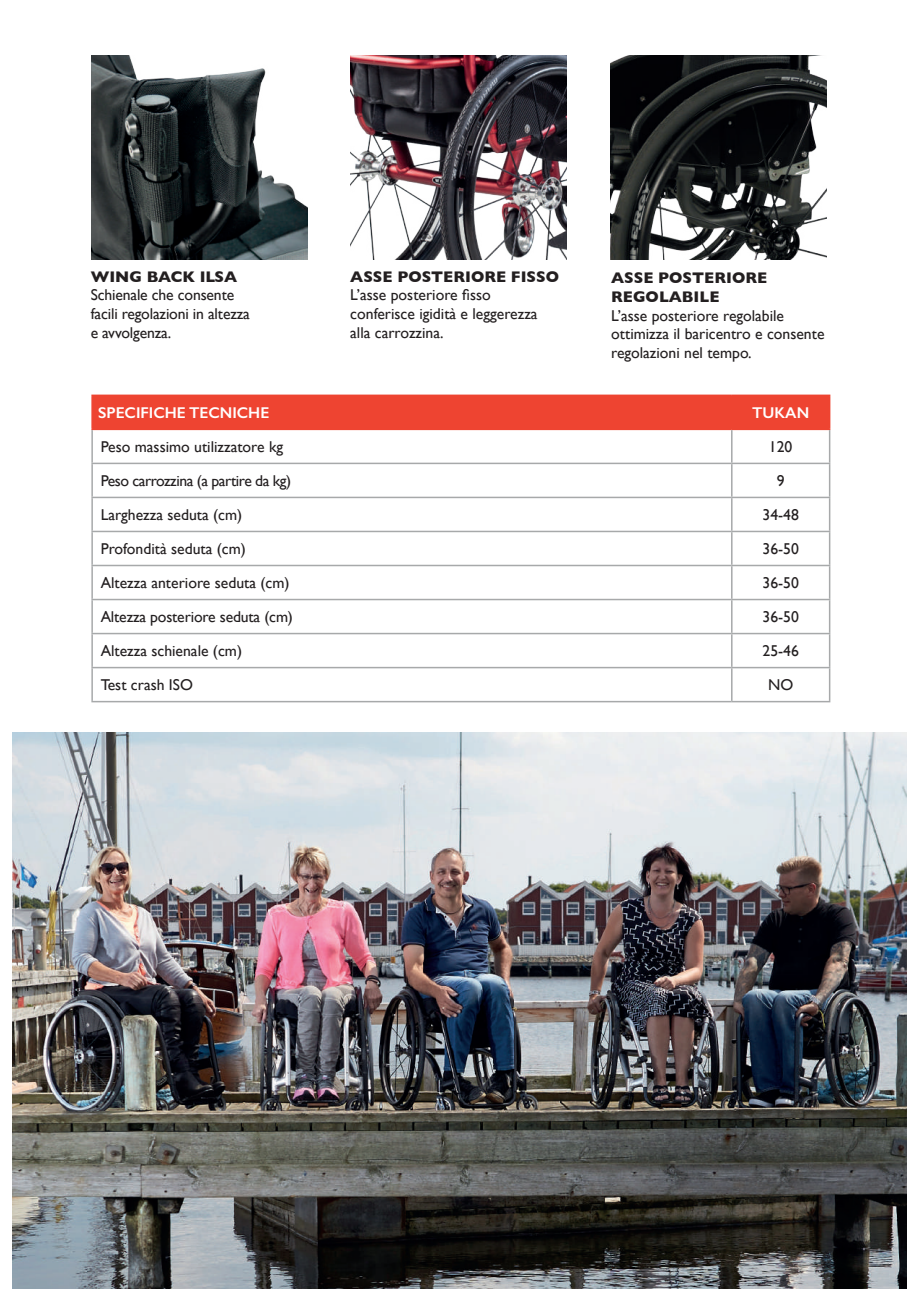
<style>
.page{position:relative;width:919px;height:1289px;background:#fff}
.page>*{position:absolute;margin:0;border:0;box-sizing:border-box;transform-origin:0 0}
.t1{font:15.6px/18.8px "Gill Sans";color:#231f20}
.t2{font:700 15.6px/18.8px "Gill Sans";color:#231f20}
.t3{font:15.6px "Gill Sans";letter-spacing:-.03em;color:#231f20}
.t4{font:600 15.6px "Gill Sans";color:#fff}
</style>
<div class="page">
<img style="left:91px;top:55px;width:216px;height:204px">
<img style="left:351px;top:55px;width:215px;height:204px">
<img style="left:610px;top:55px;width:216px;height:204px">
<div style="left:93px;top:396px;width:735px;height:32px;background:#ee4431"></div>
<hr style="left:91px;top:462px;width:640px;height:2px;background:#a7a9aa">
<hr style="left:731px;top:462px;width:99px;height:2px;background:#a7a9aa">
<hr style="left:91px;top:496px;width:640px;height:2px;background:#a7a9aa">
<hr style="left:731px;top:496px;width:99px;height:2px;background:#a7a9aa">
<hr style="left:91px;top:530px;width:640px;height:2px;background:#a7a9aa">
<hr style="left:731px;top:530px;width:99px;height:2px;background:#a7a9aa">
<hr style="left:91px;top:564px;width:640px;height:2px;background:#a7a9aa">
<hr style="left:731px;top:564px;width:99px;height:2px;background:#a7a9aa">
<hr style="left:91px;top:598px;width:640px;height:2px;background:#a7a9aa">
<hr style="left:731px;top:598px;width:99px;height:2px;background:#a7a9aa">
<hr style="left:91px;top:632px;width:640px;height:2px;background:#a7a9aa">
<hr style="left:731px;top:632px;width:99px;height:2px;background:#a7a9aa">
<hr style="left:91px;top:667px;width:640px;height:1px;background:#a7a9aa">
<hr style="left:731px;top:667px;width:99px;height:1px;background:#a7a9aa">
<hr style="left:91px;top:394px;width:640px;height:2px;background:#ee4431">
<hr style="left:91px;top:396px;width:2px;height:32px;background:#ee4431">
<hr style="left:731px;top:394px;width:99px;height:2px;background:#ee4431">
<hr style="left:731px;top:396px;width:1px;height:32px;background:#ee4431">
<hr style="left:828px;top:396px;width:2px;height:32px;background:#ee4431">
<hr style="left:91px;top:428px;width:640px;height:2px;background:#ee4431">
<hr style="left:731px;top:428px;width:99px;height:2px;background:#ee4431">
<hr style="left:91px;top:430px;width:2px;height:32px;background:#a7a9aa">
<hr style="left:731px;top:430px;width:1px;height:32px;background:#a7a9aa">
<hr style="left:828px;top:430px;width:2px;height:32px;background:#a7a9aa">
<hr style="left:91px;top:464px;width:2px;height:32px;background:#a7a9aa">
<hr style="left:731px;top:464px;width:1px;height:32px;background:#a7a9aa">
<hr style="left:828px;top:464px;width:2px;height:32px;background:#a7a9aa">
<hr style="left:91px;top:498px;width:2px;height:32px;background:#a7a9aa">
<hr style="left:731px;top:498px;width:1px;height:32px;background:#a7a9aa">
<hr style="left:828px;top:498px;width:2px;height:32px;background:#a7a9aa">
<hr style="left:91px;top:532px;width:2px;height:32px;background:#a7a9aa">
<hr style="left:731px;top:532px;width:1px;height:32px;background:#a7a9aa">
<hr style="left:828px;top:532px;width:2px;height:32px;background:#a7a9aa">
<hr style="left:91px;top:566px;width:2px;height:32px;background:#a7a9aa">
<hr style="left:731px;top:566px;width:1px;height:32px;background:#a7a9aa">
<hr style="left:828px;top:566px;width:2px;height:32px;background:#a7a9aa">
<hr style="left:91px;top:600px;width:2px;height:32px;background:#a7a9aa">
<hr style="left:731px;top:600px;width:1px;height:32px;background:#a7a9aa">
<hr style="left:828px;top:600px;width:2px;height:32px;background:#a7a9aa">
<hr style="left:91px;top:634px;width:2px;height:33px;background:#a7a9aa">
<hr style="left:731px;top:634px;width:1px;height:33px;background:#a7a9aa">
<hr style="left:828px;top:634px;width:2px;height:33px;background:#a7a9aa">
<hr style="left:91px;top:668px;width:2px;height:33px;background:#a7a9aa">
<hr style="left:731px;top:668px;width:1px;height:33px;background:#a7a9aa">
<hr style="left:828px;top:668px;width:2px;height:33px;background:#a7a9aa">
<hr style="left:91px;top:701px;width:640px;height:1px;background:#a7a9aa">
<hr style="left:731px;top:701px;width:99px;height:1px;background:#a7a9aa">
<img style="left:13px;top:732px;width:893px;height:556px">
<p class="t2" style="left:91px;top:266px;width:148px">WING BACK ILSA</p>
<p class="t1" style="left:91px;top:285px;width:160px">Schienale che consente facili regolazioni in altezza e avvolgenza.</p>
<p class="t2" style="left:350px;top:266px;width:210px">ASSE POSTERIORE FISSO</p>
<p class="t1" style="left:350px;top:285px;width:189px">L’asse posteriore fisso conferisce igidità e leggerezza alla carrozzina.</p>
<p class="t2" style="left:611px;top:268px;width:157px">ASSE POSTERIORE<br>REGOLABILE</p>
<p class="t1" style="left:611px;top:306px;width:215px">L’asse posteriore regolabile ottimizza il baricentro e consente regolazioni nel tempo.</p>
<p class="t4" style="left:98px;top:403px;width:173px">SPECIFICHE TECNICHE</p>
<p class="t4" style="left:752px;top:403px;width:58px">TUKAN</p>
<p class="t1" style="left:101px;top:437px;width:184px">Peso massimo utilizzatore kg</p>
<p class="t1" style="left:768px;top:437px;width:25px">120</p>
<p class="t3" style="left:101px;top:471px;width:192px">Peso carrozzina (a partire da kg)</p>
<p class="t1" style="left:776px;top:471px;width:9px">9</p>
<p class="t1" style="left:101px;top:505px;width:143px">Larghezza seduta (cm)</p>
<p class="t1" style="left:762px;top:505px;width:38px">34-48</p>
<p class="t1" style="left:101px;top:539px;width:147px">Profondità seduta (cm)</p>
<p class="t1" style="left:762px;top:539px;width:38px">36-50</p>
<p class="t1" style="left:101px;top:573px;width:190px">Altezza anteriore seduta (cm)</p>
<p class="t1" style="left:762px;top:573px;width:38px">36-50</p>
<p class="t1" style="left:101px;top:607px;width:194px">Altezza posteriore seduta (cm)</p>
<p class="t1" style="left:762px;top:607px;width:38px">36-50</p>
<p class="t1" style="left:101px;top:641px;width:143px">Altezza schienale (cm)</p>
<p class="t1" style="left:762px;top:641px;width:38px">25-46</p>
<p class="t1" style="left:101px;top:675px;width:94px">Test crash ISO</p>
<p class="t1" style="left:768px;top:675px;width:27px">NO</p>
</div>
